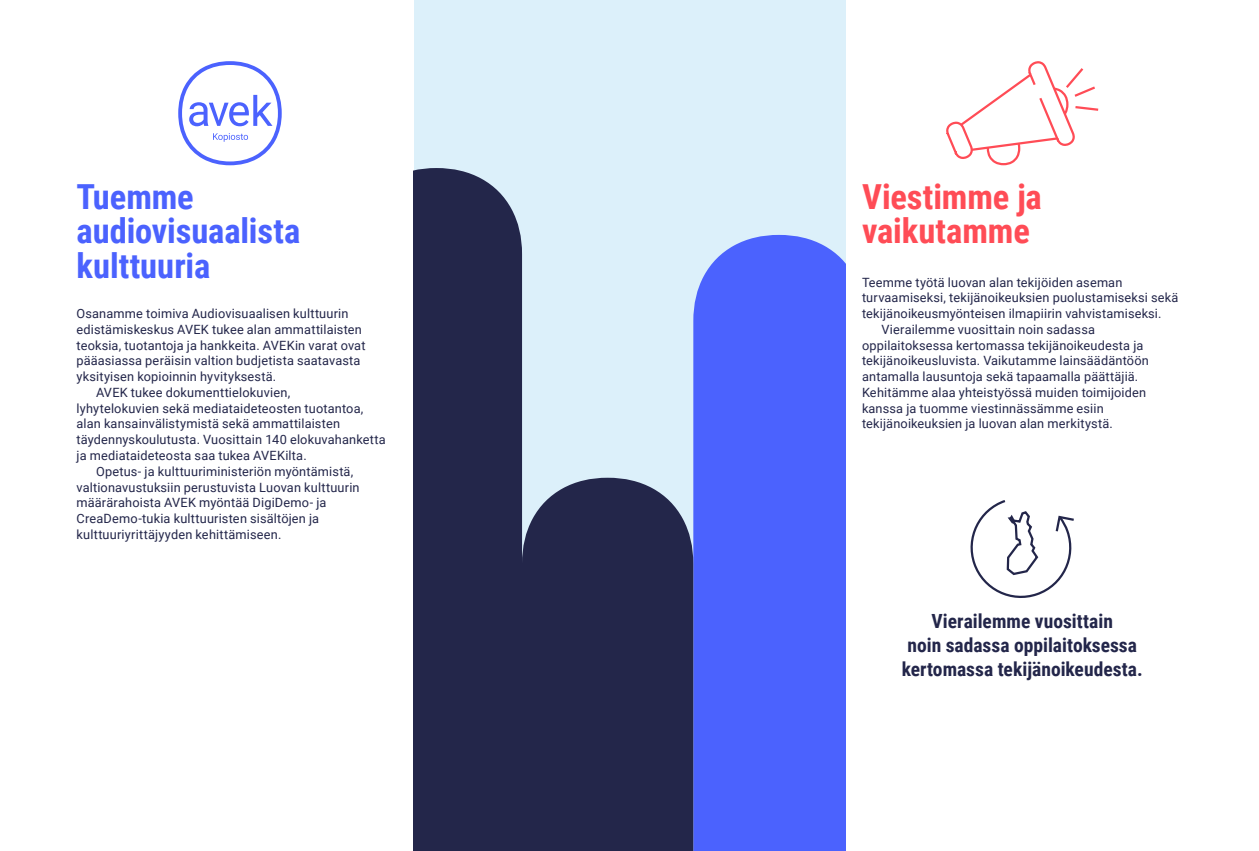
<style>
.page{position:relative;width:1259px;height:851px;background:#fff}
.page>*{position:absolute;margin:0;border:0;box-sizing:border-box;transform-origin:0 0}
.leipis{font:700 34.5px/34.5px "Roboto Condensed";letter-spacing:-.005em;color:#4b62fe}
.leipis-2{font:700 34.5px/34.5px "Roboto Condensed";letter-spacing:-.005em;color:#ff4c56}
.t1{font:700 19.5px/24px "Roboto Condensed";color:#23264a;text-align:center}
.leipis-3{font:12.75px/15.8px "Roboto";letter-spacing:.01em;color:#23264a}
</style>
<div class="page">
<div style="left:414px;top:0;width:431px;height:850px;background:#dcf0fa"></div>
<div style="left:693px;top:235px;width:152px;height:615px;background:#4b62fe"></div>
<svg style="left:414px;top:168px;width:279px;height:682px;fill:#23264a"></svg>
<svg style="left:970px;top:500px;width:104px;height:98px"></svg>
<svg style="left:946px;top:61px;width:153px;height:105px"></svg>
<svg style="left:178px;top:61px;width:104px;height:104px"></svg>
<p class="leipis" style="left:77px;top:178px;width:225px">Tuemme audiovisuaalista kulttuuria</p>
<p class="leipis-3" style="left:77px;top:305px;width:290px">Osanamme toimiva Audiovisuaalisen kulttuurin edistämiskeskus AVEK tukee alan ammattilaisten teoksia, tuotantoja ja hankkeita. AVEKin varat ovat pääasiassa peräisin valtion budjetista saatavasta yksityisen kopioinnin hyvityksestä.</p>
<p class="leipis-3" style="left:77px;top:384px;width:311px;text-indent:19px">AVEK tukee dokumenttielokuvien,<br>lyhytelokuvien sekä mediataideteosten tuotantoa, alan kansainvälistymistä sekä ammattilaisten täydennyskoulutusta. Vuosittain 140 elokuvahanketta ja mediataideteosta saa tukea AVEKilta.</p>
<p class="leipis-3" style="left:77px;top:463px;width:284px;text-indent:19px">Opetus- ja kulttuuriministeriön myöntämistä, valtionavustuksiin perustuvista Luovan kulttuurin määrärahoista AVEK myöntää DigiDemo- ja CreaDemo-tukia kulttuuristen sisältöjen ja kulttuuriyrittäjyyden kehittämiseen.</p>
<p class="leipis-2" style="left:862px;top:178px;width:181px">Viestimme ja vaikutamme</p>
<p class="leipis-3" style="left:862px;top:274px;width:318px">Teemme työtä luovan alan tekijöiden aseman turvaamiseksi, tekijänoikeuksien puolustamiseksi sekä tekijänoikeusmyönteisen ilmapiirin vahvistamiseksi.</p>
<p class="leipis-3" style="left:862px;top:321px;width:288px;text-indent:19px">Vierailemme vuosittain noin sadassa oppilaitoksessa kertomassa tekijänoikeudesta ja tekijänoikeusluvista. Vaikutamme lainsäädäntöön antamalla lausuntoja sekä tapaamalla päättäjiä.<br>Kehitämme alaa yhteistyössä muiden toimijoiden kanssa ja tuomme viestinnässämme esiin tekijänoikeuksien ja luovan alan merkitystä.</p>
<p class="t1" style="left:901px;top:608px;width:242px">Vierailemme vuosittain<br>noin sadassa oppilaitoksessa kertomassa tekijänoikeudesta.</p>
</div>
